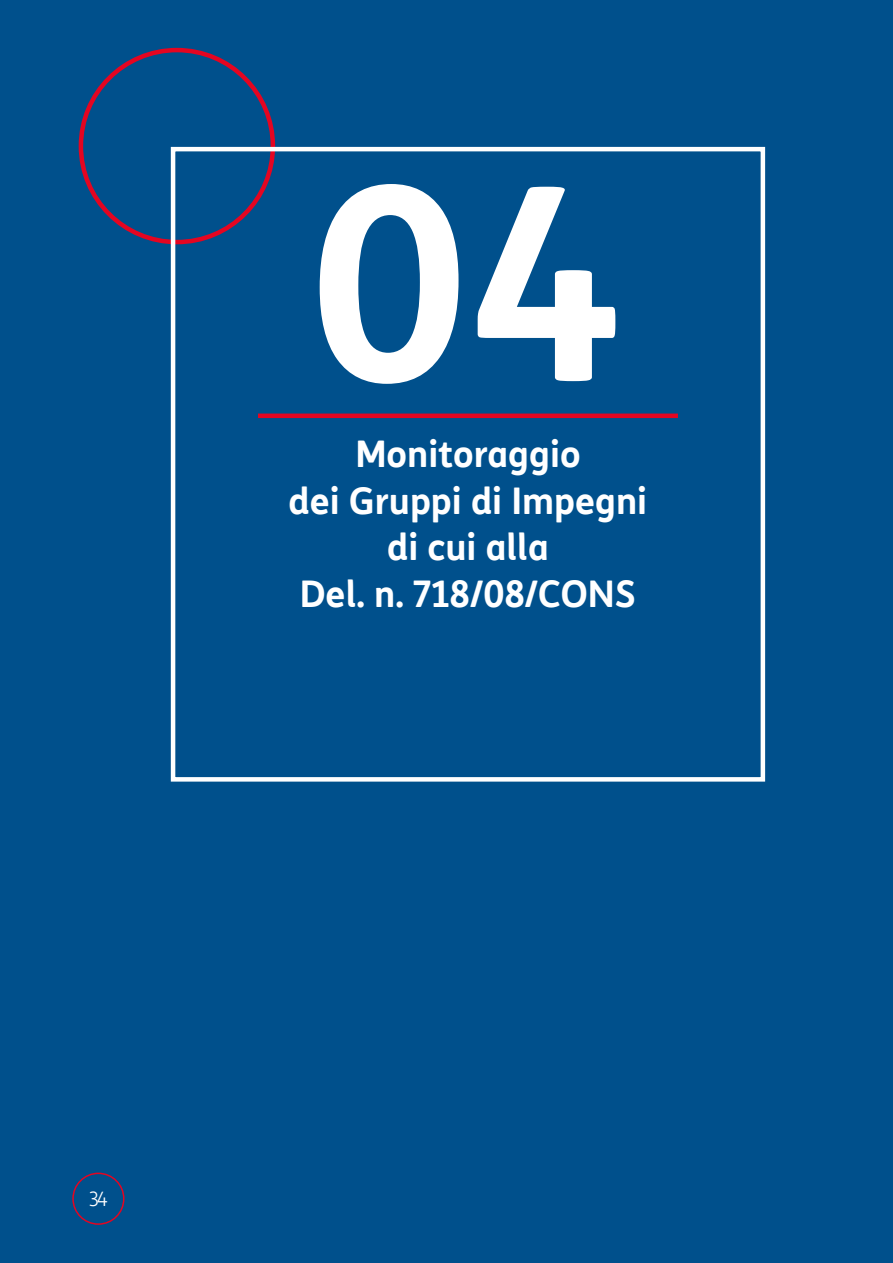
<style>
.page{position:relative;width:893px;height:1263px;background:#00508c}
.page>*{position:absolute;margin:0;border:0;box-sizing:border-box;transform-origin:0 0}
.t1{font:700 270px "TIM Sans";color:#fff}
.t2{font:700 36px/46.5px "TIM Sans";color:#fff;text-align:center}
.t3{font:300 19.5px "TIM Sans";color:#fff}
</style>
<div class="page">
<hr style="left:258px;top:414px;width:420px;height:4px;background:#e40521">
<div style="left:79px;top:48px;width:196px;height:196px;border:4px solid #e40521;border-radius:50%"></div>
<div style="left:72px;top:1172px;width:53px;height:53px;border:2px solid #e40521;border-radius:50%"></div>
<div style="left:171px;top:147px;width:594px;height:635px;border:4px solid #fff"></div>
<h1 class="t1" style="left:310px;top:77px;width:317px">04</h1>
<p class="t2" style="left:289px;top:429px;width:360px">Monitoraggio<br>dei Gruppi di Impegni di cui alla<br>Del. n. 718/08/CONS</p>
<p class="t3" style="left:89px;top:1186px;width:21px">34</p>
</div>
